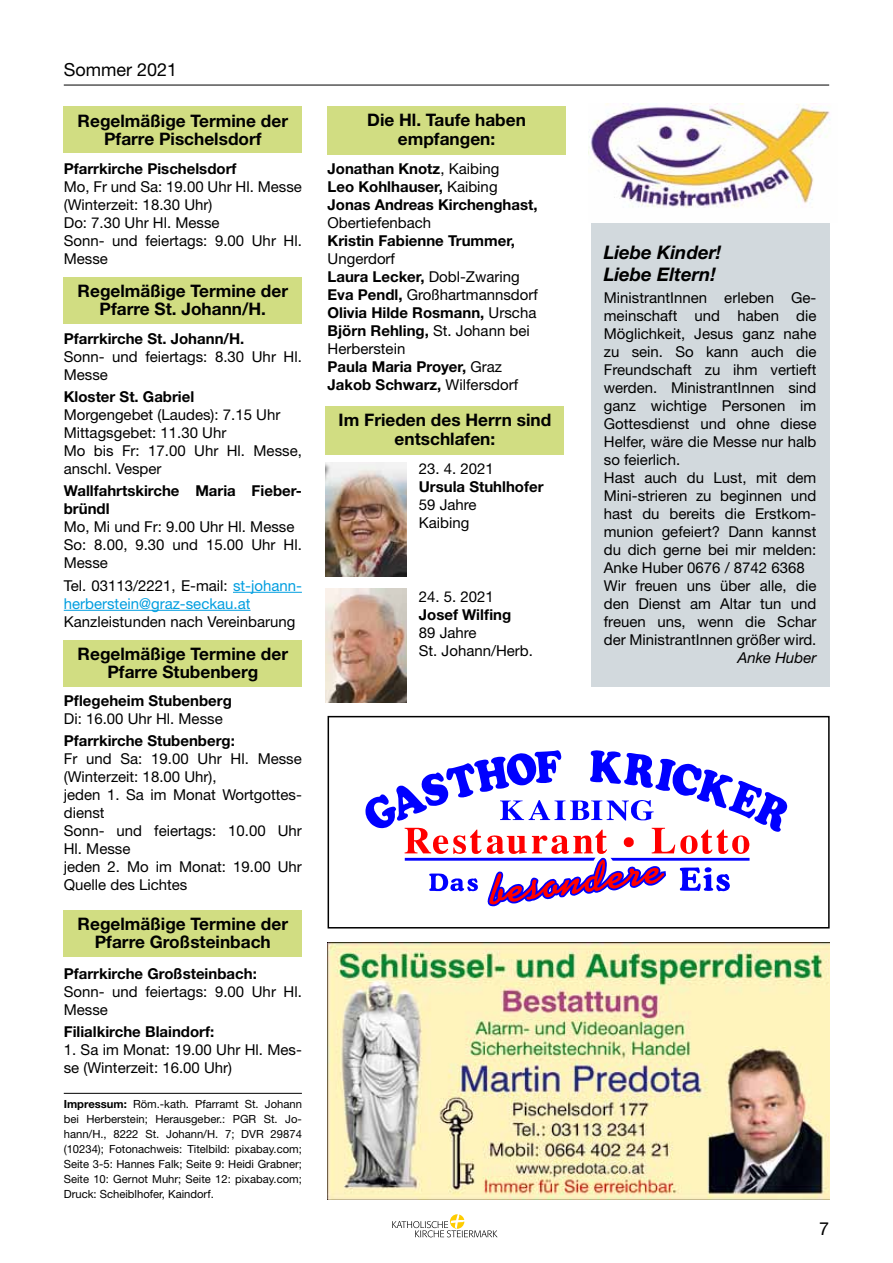
<style>
.page{position:relative;width:893px;height:1263px;background:#fff}
.page>*{position:absolute;margin:0;border:0;box-sizing:border-box;transform-origin:0 0}
.t1{font:italic 700 18.75px/22.2px "Helvetica Neue";color:#000}
.t2{font:18px "Helvetica Neue";color:#000}
.t3{font:700 17.25px/18px "Helvetica Neue";color:#000;text-align:center}
.t4{font:15px/18px "Helvetica Neue";color:#000}
.t5{font:700 15px/18px "Helvetica Neue";color:#000}
.t6{font:15px/18px "Helvetica Neue";color:#009ee0}
.t7{font:italic 15px "Helvetica Neue";color:#000}
.t8{font:11.25px/15px "Helvetica Neue";color:#000;text-align:justify}
.s1{color:#000}
.s2{font-weight:700}
.s3{font-weight:400}
</style>
<div class="page">
<hr style="left:64px;top:85px;width:765px;height:1px;background:#000">
<svg style="left:392px;top:1214px;width:105px;height:23px"></svg>
<div style="left:591px;top:217px;width:238px;height:470px;background:#d2d9dd"></div>
<hr style="left:233px;top:592px;width:69px;height:1px;background:#009ee0">
<hr style="left:64px;top:610px;width:186px;height:1px;background:#009ee0">
<hr style="left:64px;top:1093px;width:238px;height:1px;background:#000">
<div style="left:64px;top:106px;width:238px;height:47px;background:#d1dd82"></div>
<div style="left:64px;top:640px;width:238px;height:47px;background:#d1dd82"></div>
<div style="left:64px;top:277px;width:238px;height:47px;background:#d1dd82"></div>
<div style="left:64px;top:910px;width:238px;height:47px;background:#d1dd82"></div>
<img style="left:327px;top:943px;width:502px;height:256px">
<div style="left:326px;top:406px;width:238px;height:49px;background:#d1dd82"></div>
<div style="left:328px;top:106px;width:238px;height:48px;background:#d1dd82"></div>
<img style="left:326px;top:462px;width:81px;height:115px">
<img style="left:326px;top:588px;width:81px;height:115px">
<img style="left:589px;top:104px;width:242px;height:119px">
<svg style="left:365px;top:750px;width:422px;height:156px"></svg>
<div style="left:328px;top:716px;width:502px;height:212px;border:2px solid #000"></div>
<p class="t2" style="left:64px;top:59px;width:115px">Sommer 2021</p>
<p class="t3" style="left:78px;top:111px;width:212px">Regelmäßige Termine der<br>Pfarre Pischelsdorf</p>
<p class="t5" style="left:64px;top:160px;width:174px">Pfarrkirche Pischelsdorf</p>
<p class="t4" style="left:64px;top:178px;width:240px">Mo, Fr und Sa: 19.00 Uhr Hl. Messe (Winterzeit: 18.30 Uhr)<br>Do: 7.30 Uhr Hl. Messe<br>Sonn- und feiertags: 9.00 Uhr Hl.<br>Messe</p>
<p class="t3" style="left:78px;top:282px;width:212px">Regelmäßige Termine der<br>Pfarre St. Johann/H.</p>
<p class="t5" style="left:64px;top:329px;width:182px">Pfarrkirche St. Johann/H.</p>
<p class="t4" style="left:64px;top:347px;width:240px">Sonn- und feiertags: 8.30 Uhr Hl.<br>Messe</p>
<p class="t5" style="left:64px;top:387px;width:132px">Kloster St. Gabriel</p>
<p class="t4" style="left:64px;top:405px;width:240px">Morgengebet (Laudes): 7.15 Uhr<br>Mittagsgebet: 11.30 Uhr<br>Mo bis Fr: 17.00 Uhr Hl. Messe, anschl. Vesper</p>
<p class="t5" style="left:64px;top:481px;width:240px">Wallfahrtskirche Maria Fieber&shy;bründl</p>
<p class="t4" style="left:64px;top:518px;width:240px">Mo, Mi und Fr: 9.00 Uhr Hl. Messe<br>So: 8.00, 9.30 und 15.00 Uhr Hl.<br>Messe</p>
<p class="t6" style="left:64px;top:576px;width:240px"><span class="s1">Tel. 03113/2221, E-mail:</span> st-johann&shy;herberstein@graz-seckau.at</p>
<p class="t4" style="left:64px;top:612px;width:233px">Kanzleistunden nach Vereinbarung</p>
<p class="t3" style="left:78px;top:645px;width:212px">Regelmäßige Termine der<br>Pfarre Stubenberg</p>
<p class="t5" style="left:64px;top:691px;width:170px">Pflegeheim Stubenberg</p>
<p class="t4" style="left:64px;top:709px;width:160px">Di: 16.00 Uhr Hl. Messe</p>
<p class="t5" style="left:64px;top:732px;width:173px">Pfarrkirche Stubenberg:</p>
<p class="t4" style="left:64px;top:750px;width:240px">Fr und Sa: 19.00 Uhr Hl. Messe (Winterzeit: 18.00 Uhr),<br>jeden 1. Sa im Monat Wortgottes&shy;dienst<br>Sonn- und feiertags: 10.00 Uhr<br>Hl. Messe<br>jeden 2. Mo im Monat: 19.00 Uhr<br>Quelle des Lichtes</p>
<p class="t3" style="left:78px;top:915px;width:212px">Regelmäßige Termine der<br>Pfarre Großsteinbach</p>
<p class="t5" style="left:64px;top:964px;width:195px">Pfarrkirche Großsteinbach:</p>
<p class="t4" style="left:64px;top:983px;width:240px">Sonn- und feiertags: 9.00 Uhr Hl.<br>Messe</p>
<p class="t5" style="left:64px;top:1023px;width:152px">Filialkirche Blaindorf:</p>
<p class="t4" style="left:64px;top:1041px;width:240px">1. Sa im Monat: 19.00 Uhr Hl. Mes&shy;se (Winterzeit: 16.00 Uhr)</p>
<p class="t8" style="left:64px;top:1097px;width:240px"><span class="s2">Impressum:</span> Röm.-kath. Pfarramt St. Johann bei Herberstein; Herausgeber.: PGR St. Jo&shy;hann/H., 8222 St. Johann/H. 7; DVR 29874 (10234); Fotonachweis: Titelbild: pixabay.com; Seite 3-5: Hannes Falk; Seite 9: Heidi Grabner; Seite 10: Gernot Muhr; Seite 12: pixabay.com; Druck: Scheiblhofer, Kaindorf.</p>
<p class="t3" style="left:367px;top:110px;width:160px;line-height:18.8px">Die Hl. Taufe haben empfangen:</p>
<p class="t5" style="left:328px;top:159px;width:212px">Jonathan Knotz<span class="s3">, Kaibing<br></span>Leo Kohlhauser, <span class="s3">Kaibing<br></span>Jonas Andreas Kirchenghast,</p>
<p class="t4" style="left:328px;top:213px;width:105px">Obertiefenbach</p>
<p class="t5" style="left:328px;top:231px;width:189px">Kristin Fabienne Trummer,</p>
<p class="t5" style="left:328px;top:249px;width:212px"><span class="s3">Ungerdorf<br></span>Laura Lecker, <span class="s3">Dobl-Zwaring<br></span>Eva Pendl, <span class="s3">Großhartmannsdorf<br></span>Olivia Hilde Rosmann, <span class="s3">Urscha<br></span>Björn Rehling, <span class="s3">St. Johann bei<br>Herberstein<br></span>Paula Maria Proyer, <span class="s3">Graz<br></span>Jakob Schwarz, <span class="s3">Wilfersdorf</span></p>
<p class="t1" style="left:604px;top:240px;width:119px">Liebe Kinder!<br>Liebe Eltern!</p>
<p class="t4" style="left:604px;top:289px;width:214px">MinistrantInnen erleben Ge&shy;meinschaft und haben die<br>Möglichkeit, Jesus ganz nahe zu sein. So kann auch die<br>Freundschaft zu ihm vertieft werden. MinistrantInnen sind ganz wichtige Personen im<br>Gottesdienst und ohne diese<br>Helfer, wäre die Messe nur halb so feierlich.<br>Hast auch du Lust, mit dem<br>Mini-strieren zu beginnen und hast du bereits die Erstkom&shy;munion gefeiert? Dann kannst du dich gerne bei mir melden:<br>Anke Huber 0676 / 8742 6368<br>Wir freuen uns über alle, die den Dienst am Altar tun und freuen uns, wenn die Schar der MinistrantInnen größer wird.</p>
<p class="t7" style="left:737px;top:649px;width:80px">Anke Huber</p>
<p class="t3" style="left:339px;top:410px;width:214px;line-height:18.8px">Im Frieden des Herrn sind entschlafen:</p>
<p class="t4" style="left:419px;top:459px;width:77px">23. 4. 2021</p>
<p class="t5" style="left:419px;top:477px;width:126px">Ursula Stuhlhofer</p>
<p class="t4" style="left:419px;top:495px;width:59px">59 Jahre<br>Kaibing</p>
<p class="t4" style="left:419px;top:587px;width:77px">24. 5. 2021</p>
<p class="t5" style="left:419px;top:605px;width:94px">Josef Wilfing</p>
<p class="t4" style="left:419px;top:623px;width:116px">89 Jahre<br>St. Johann/Herb.</p>
<p class="t2" style="left:819px;top:1217px;width:12px">7</p>
</div>
